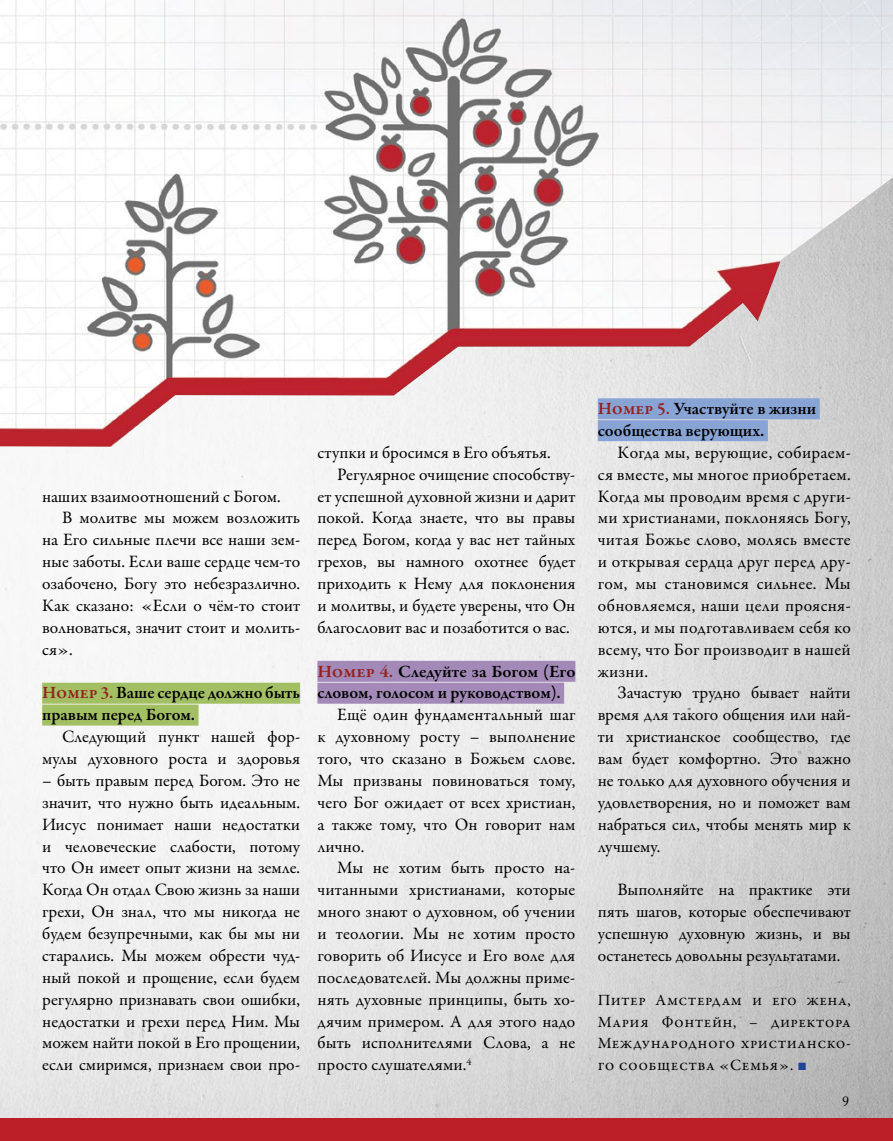
<style>
.page{position:relative;width:893px;height:1141px;background:#fff}
.page>*{position:absolute;margin:0;border:0;box-sizing:border-box;transform-origin:0 0}
.t1{font:17.5px/21.9px "Garamond Premr Pro";color:#000;text-align:justify}
.t2{font:600 17.5px/21.9px "Garamond Premr Pro";color:#000}
.t3{font:15.75px/21.9px "Garamond Premr Pro";letter-spacing:.1em;color:#000}
.t4{font:14px "Adobe Caslon Pro";color:#000}
.s1{color:#93221f}
.s2{font-family:"Arial";color:#204597}
</style>
<div class="page">
<img style="left:0;top:447px;width:893px;height:671px">
<img style="left:0;top:0;width:893px;height:447px">
<div style="left:42px;top:683px;width:258px;height:21px;background:#a3bf64"></div>
<div style="left:42px;top:705px;width:157px;height:21px;background:#a3bf64"></div>
<div style="left:317px;top:661px;width:258px;height:21px;background:#a289b8"></div>
<div style="left:317px;top:683px;width:247px;height:21px;background:#a289b8"></div>
<div style="left:598px;top:398px;width:222px;height:21px;background:#88a4d5"></div>
<div style="left:598px;top:420px;width:170px;height:21px;background:#88a4d5"></div>
<div style="left:0;top:1118px;width:893px;height:23px;background:#bb2028"></div>
<p class="t1" style="left:42px;top:486px;width:240px">наших взаимоотношений с Богом.</p>
<p class="t1" style="left:62px;top:507px;width:240px">В молитве мы можем возложить</p>
<p class="t1" style="left:42px;top:529px;width:259px">на Его сильные плечи все наши зем-</p>
<p class="t1" style="left:42px;top:551px;width:259px">ные заботы. Если ваше сердце чем-то</p>
<p class="t1" style="left:42px;top:573px;width:259px">озабочено, Богу это небезразлично.</p>
<p class="t1" style="left:42px;top:595px;width:259px">Как сказано: «Если о чём-то стоит</p>
<p class="t1" style="left:42px;top:617px;width:259px">волноваться, значит стоит и молить-</p>
<p class="t1" style="left:42px;top:639px;width:32px">ся».</p>
<p class="t2" style="left:42px;top:682px;width:260px"><span class="s1">Номер 3.</span> Ваше сердце должно быть правым перед Богом.</p>
<p class="t1" style="left:42px;top:726px;width:259px;text-align:right">Следующий пункт нашей фор&shy;мулы духовного роста и здоровья</p>
<p class="t1" style="left:42px;top:770px;width:259px">– быть правым перед Богом. Это не значит, что нужно быть идеальным.<br>Иисус понимает наши недостатки и человеческие слабости, потому что Он имеет опыт жизни на земле.<br>Когда Он отдал Свою жизнь за наши грехи, Он знал, что мы никогда не будем безупречными, как бы мы ни старались. Мы можем обрести чуд&shy;ный покой и прощение, если будем регулярно признавать свои ошибки, недостатки и грехи перед Ним. Мы можем найти покой в Его прощении, если смиримся, признаем свои про-</p>
<p class="t1" style="left:317px;top:442px;width:235px">ступки и бросимся в Его объятья.</p>
<p class="t1" style="left:337px;top:464px;width:240px">Регулярное очищение способству-</p>
<p class="t1" style="left:317px;top:486px;width:259px">ет успешной духовной жизни и дарит</p>
<p class="t1" style="left:317px;top:507px;width:259px">покой. Когда знаете, что вы правы</p>
<p class="t1" style="left:317px;top:529px;width:259px">перед Богом, когда у вас нет тайных</p>
<p class="t1" style="left:317px;top:551px;width:259px">грехов, вы намного охотнее будет</p>
<p class="t1" style="left:317px;top:573px;width:259px">приходить к Нему для поклонения</p>
<p class="t1" style="left:317px;top:595px;width:259px">и молитвы, и будете уверены, что Он</p>
<p class="t1" style="left:317px;top:617px;width:254px">благословит вас и позаботится о вас.</p>
<p class="t2" style="left:317px;top:660px;width:259px"><span class="s1">Номер 4.</span> Следуйте за Богом (Его словом, голосом и руководством).</p>
<p class="t1" style="left:317px;top:704px;width:259px;text-indent:20px">Ещё один фундаментальный шаг к духовному росту – выполнение того, что сказано в Божьем слове.<br>Мы призваны повиноваться тому, чего Бог ожидает от всех христиан, а также тому, что Он говорит нам лично.</p>
<p class="t1" style="left:317px;top:857px;width:259px;text-indent:20px">Мы не хотим быть просто на&shy;читанными христианами, которые много знают о духовном, об учении и теологии. Мы не хотим просто говорить об Иисусе и Его воле для последователей. Мы должны приме&shy;нять духовные принципы, быть хо&shy;дячим примером. А для этого надо быть исполнителями Слова, а не просто слушателями.<sup>4</sup></p>
<p class="t2" style="left:598px;top:398px;width:220px"><span class="s1">Номер 5.</span> Участвуйте в жизни сообщества верующих.</p>
<p class="t1" style="left:598px;top:442px;width:255px;text-indent:20px">Когда мы, верующие, собираем&shy;ся вместе, мы многое приобретаем.<br>Когда мы проводим время с други&shy;ми христианами, поклоняясь Богу, читая Божье слово, молясь вместе и открывая сердца друг перед дру&shy;гом, мы становимся сильнее. Мы обновляемся, наши цели проясня&shy;ются, и мы подготавливаем себя ко всему, что Бог производит в нашей жизни.</p>
<p class="t1" style="left:598px;top:682px;width:255px;text-indent:20px">Зачастую трудно бывает найти время для такого общения или най&shy;ти христианское сообщество, где вам будет комфортно. Это важно не только для духовного обучения и удовлетворения, но и поможет вам набраться сил, чтобы менять мир к лучшему.</p>
<p class="t1" style="left:598px;top:879px;width:255px;text-indent:20px">Выполняйте на практике эти пять шагов, которые обеспечивают успешную духовную жизнь, и вы останетесь довольны результатами.</p>
<p class="t3" style="left:598px;top:989px;width:255px">Питер Амстердам и его жена,<br>Мария Фонтейн, – директора<br>Международного христианско&shy;го сообщества «Семья». <span class="s2">■</span></p>
<p class="t4" style="left:842px;top:1093px;width:8px">9</p>
</div>
